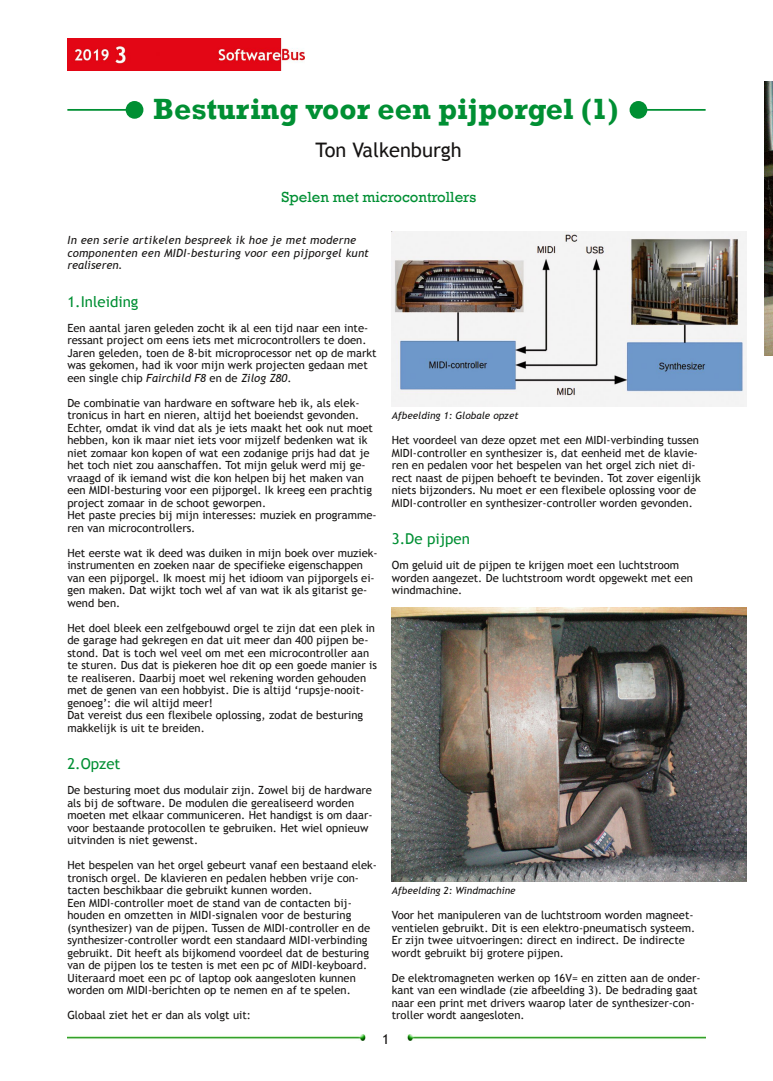
<style>
.page{position:relative;width:773px;height:1081px;background:#fff}
.page>*{position:absolute;margin:0;border:0;box-sizing:border-box;transform-origin:0 0}
.t1{font:700 30px "Rockwell";color:#008f33}
.t2{font:20px "Trebuchet MS";color:#161413}
.t3{font:15px "Trebuchet MS";color:#008f33}
.t4{font:15px "Rockwell";color:#008f33}
.t5{font:13.75px "Trebuchet MS";color:#161413}
.t6{font:11.25px/12.5px "Trebuchet MS";color:#161413}
.t7{font:italic 11.25px/12.5px "Trebuchet MS";letter-spacing:.02em;color:#161413}
.t8{font:italic 10px "Trebuchet MS";color:#161413}
.s1{font-style:italic}
</style>
<div class="page">
<img style="left:67px;top:39px;width:237px;height:32px">
<img style="left:67px;top:1035px;width:299px;height:5px">
<img style="left:407px;top:1035px;width:298px;height:5px">
<hr style="left:638px;top:109px;width:67px;height:2px;background:#008f33">
<div style="left:629px;top:101px;width:18px;height:18px;background:#008f33;border-radius:50%"></div>
<hr style="left:67px;top:109px;width:68px;height:2px;background:#008f33">
<div style="left:126px;top:101px;width:17px;height:18px;background:#008f33;border-radius:50%"></div>
<img style="left:392px;top:232px;width:354px;height:175px">
<img style="left:392px;top:607px;width:354px;height:274px">
<img style="left:764px;top:81px;width:8px;height:275px">
<h1 class="t1" style="left:153px;top:91px;width:466px">Besturing voor een pijporgel (1)</h1>
<h2 class="t2" style="left:315px;top:138px;width:148px">Ton Valkenburgh</h2>
<h3 class="t4" style="left:281px;top:188px;width:196px">Spelen met microcontrollers</h3>
<p class="t7" style="left:67px;top:234px;width:303px">In een serie artikelen bespreek ik hoe je met moderne componenten een MIDI‐besturing voor een pijporgel kunt realiseren.</p>
<h3 class="t3" style="left:67px;top:293px;width:72px">1.Inleiding</h3>
<p class="t6" style="left:67px;top:321px;width:311px">Een aantal jaren geleden zocht ik al een tijd naar een inte‐ ressant project om eens iets met microcontrollers te doen.<br>Jaren geleden, toen de 8‐bit microprocessor net op de markt was gekomen, had ik voor mijn werk projecten gedaan met een single chip <span class="s1">Fairchild F8</span> en de <span class="s1">Zilog Z80</span>.</p>
<p class="t6" style="left:67px;top:396px;width:311px">De combinatie van hardware en software heb ik, als elek‐ tronicus in hart en nieren, altijd het boeiendst gevonden.<br>Echter, omdat ik vind dat als je iets maakt het ook nut moet hebben, kon ik maar niet iets voor mijzelf bedenken wat ik niet zomaar kon kopen of wat een zodanige prijs had dat je het toch niet zou aanschaffen. Tot mijn geluk werd mij ge‐ vraagd of ik iemand wist die kon helpen bij het maken van een MIDI‐besturing voor een pijporgel. Ik kreeg een prachtig project zomaar in de schoot geworpen.<br>Het paste precies bij mijn interesses: muziek en programme‐ ren van microcontrollers.</p>
<p class="t6" style="left:67px;top:546px;width:312px">Het eerste wat ik deed was duiken in mijn boek over muziek‐ instrumenten en zoeken naar de specifieke eigenschappen van een pijporgel. Ik moest mij het idioom van pijporgels ei‐ gen maken. Dat wijkt toch wel af van wat ik als gitarist ge‐ wend ben.</p>
<p class="t6" style="left:67px;top:621px;width:311px">Het doel bleek een zelfgebouwd orgel te zijn dat een plek in de garage had gekregen en dat uit meer dan 400 pijpen be‐ stond. Dat is toch wel veel om met een microcontroller aan te sturen. Dus dat is piekeren hoe dit op een goede manier is te realiseren. Daarbij moet wel rekening worden gehouden met de genen van een hobbyist. Die is altijd ‘rupsje‐nooit‐ genoeg’: die wil altijd meer!<br>Dat vereist dus een flexibele oplossing, zodat de besturing makkelijk is uit te breiden.</p>
<h3 class="t3" style="left:67px;top:755px;width:55px">2.Opzet</h3>
<p class="t6" style="left:67px;top:784px;width:306px">De besturing moet dus modulair zijn. Zowel bij de hardware als bij de software. De modulen die gerealiseerd worden moeten met elkaar communiceren. Het handigst is om daar‐ voor bestaande protocollen te gebruiken. Het wiel opnieuw uitvinden is niet gewenst.</p>
<p class="t6" style="left:67px;top:859px;width:311px">Het bespelen van het orgel gebeurt vanaf een bestaand elek‐ tronisch orgel. De klavieren en pedalen hebben vrije con‐ tacten beschikbaar die gebruikt kunnen worden.<br>Een MIDI‐controller moet de stand van de contacten bij‐ houden en omzetten in MIDI‐signalen voor de besturing (synthesizer) van de pijpen. Tussen de MIDI‐controller en de synthesizer‐controller wordt een standaard MIDI‐verbinding gebruikt. Dit heeft als bijkomend voordeel dat de besturing van de pijpen los te testen is met een pc of MIDI‐keyboard.<br>Uiteraard moet een pc of laptop ook aangesloten kunnen worden om MIDI‐berichten op te nemen en af te spelen.</p>
<p class="t6" style="left:67px;top:1009px;width:185px">Globaal ziet het er dan als volgt uit:</p>
<p class="t8" style="left:392px;top:410px;width:128px">Afbeelding 1: Globale opzet</p>
<p class="t6" style="left:392px;top:434px;width:310px">Het voordeel van deze opzet met een MIDI‐verbinding tussen MIDI‐controller en synthesizer is, dat eenheid met de klavie‐ ren en pedalen voor het bespelen van het orgel zich niet di‐ rect naast de pijpen behoeft te bevinden. Tot zover eigenlijk niets bijzonders. Nu moet er een flexibele oplossing voor de MIDI‐controller en synthesizer‐controller worden gevonden.</p>
<h3 class="t3" style="left:392px;top:530px;width:80px">3.De pijpen</h3>
<p class="t6" style="left:392px;top:559px;width:302px">Om geluid uit de pijpen te krijgen moet een luchtstroom worden aangezet. De luchtstroom wordt opgewekt met een windmachine.</p>
<p class="t8" style="left:392px;top:885px;width:125px">Afbeelding 2: Windmachine</p>
<p class="t6" style="left:392px;top:909px;width:305px">Voor het manipuleren van de luchtstroom worden magneet‐ ventielen gebruikt. Dit is een elektro‐pneumatisch systeem.<br>Er zijn twee uitvoeringen: direct en indirect. De indirecte wordt gebruikt bij grotere pijpen.</p>
<p class="t6" style="left:392px;top:971px;width:310px">De elektromagneten werken op 16V= en zitten aan de onder‐ kant van een windlade (zie afbeelding 3). De bedrading gaat naar een print met drivers waarop later de synthesizer‐con‐ troller wordt aangesloten.</p>
<p class="t5" style="left:382px;top:1031px;width:9px">1</p>
</div>
